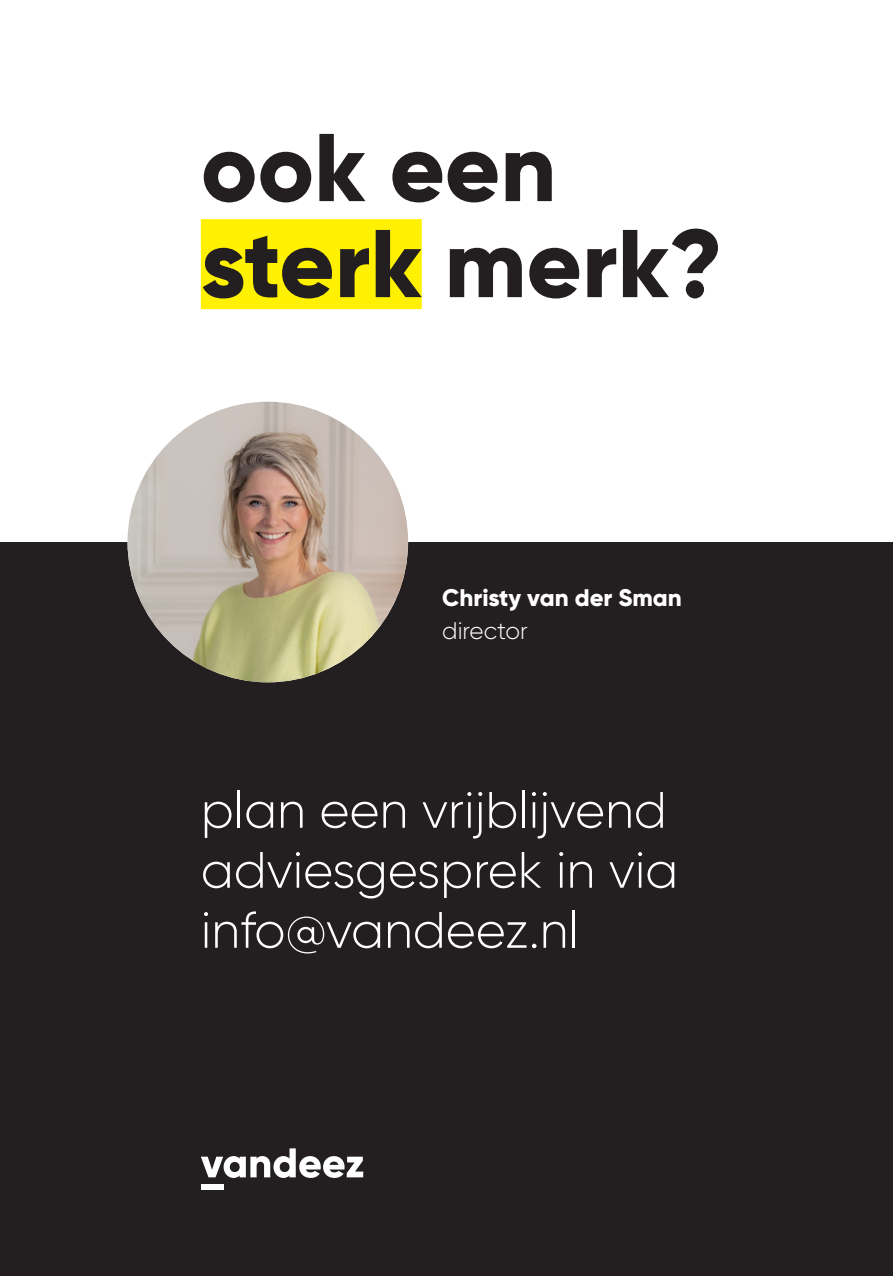
<style>
.page{position:relative;width:893px;height:1276px;background:#fff}
.page>*{position:absolute;margin:0;border:0;box-sizing:border-box;transform-origin:0 0}
.t1{font:800 96px/96px "Gilroy";color:#231f20}
.t2{font:300 51px/60px "Gilroy";color:#fff}
.t3{font:800 24px "Gilroy";color:#fff}
.t4{font:300 24px "Gilroy";color:#fff}
</style>
<div class="page">
<div style="left:0;top:542px;width:893px;height:734px;background:#231f20"></div>
<img style="left:128px;top:402px;width:280px;height:280px;border-radius:140px">
<div style="left:201px;top:219px;width:221px;height:90px;background:#fff101"></div>
<svg style="left:201px;top:1148px;width:162px;height:30px"></svg>
<div style="left:201px;top:1184px;width:22px;height:5px;background:#fff"></div>
<p class="t1" style="left:201px;top:119px;width:523px">ook een sterk merk?</p>
<p class="t3" style="left:442px;top:582px;width:241px">Christy van der Sman</p>
<p class="t4" style="left:442px;top:616px;width:87px">director</p>
<p class="t2" style="left:201px;top:779px;width:479px">plan een vrijblijvend adviesgesprek in via info@vandeez.nl</p>
</div>
